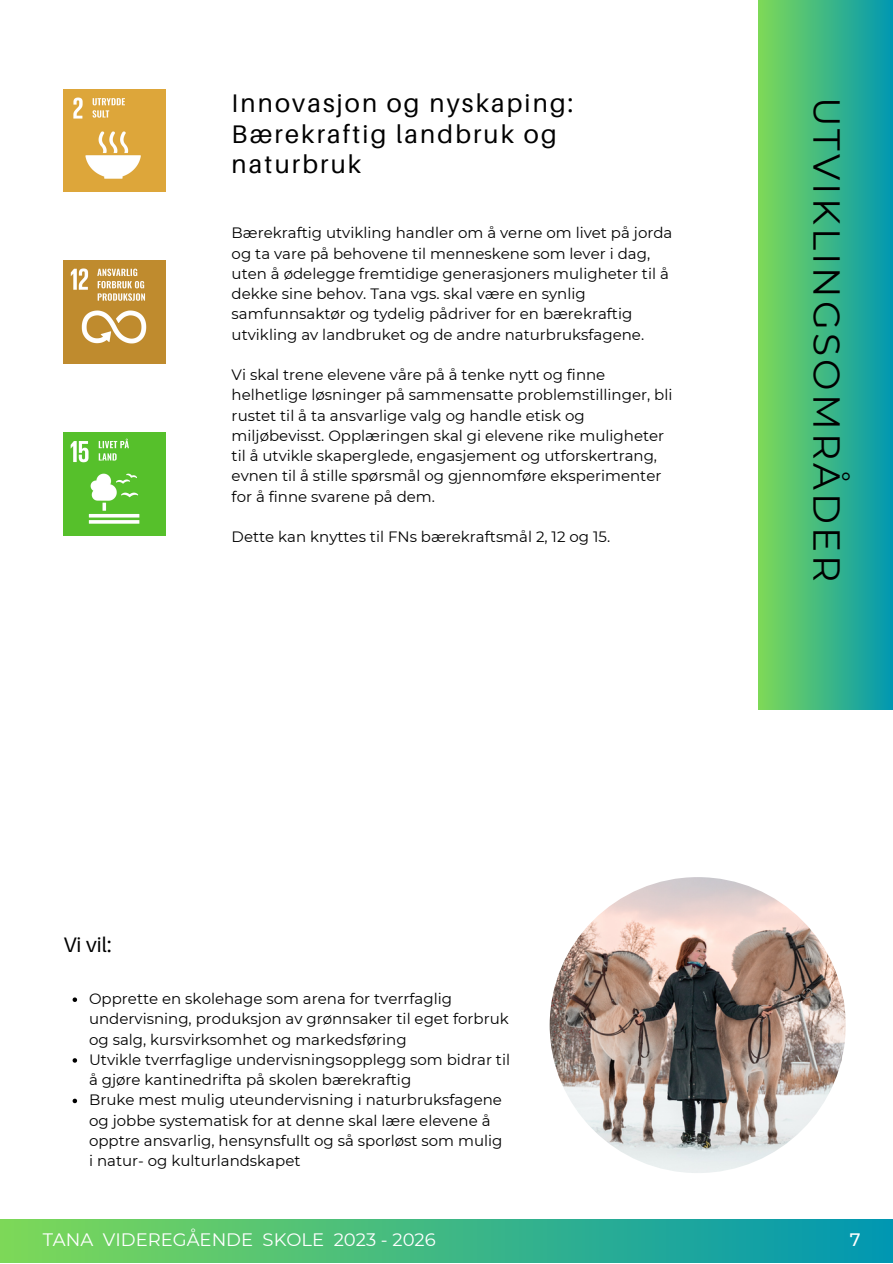
<style>
.page{position:relative;width:893px;height:1264px;background:#fff}
.page>*{position:absolute;margin:0;border:0;box-sizing:border-box;transform-origin:0 0}
.t1{font:37.5px "Montserrat";letter-spacing:.085em;color:#000}
.t2{font:25.5px/30.3px "Aileron";letter-spacing:.085em;color:#000}
.t3{font:21px "Aileron";color:#000}
.t4{font:18px "Montserrat";color:#fff}
.t5{font:500 18px "Montserrat";color:#fff}
.t6{font:15px/20.2px "Montserrat";color:#000}
</style>
<div class="page">
<div style="left:758px;top:0;width:134px;height:709px;background:linear-gradient(to right,#7ed957,#0298b0)"></div>
<img style="left:64px;top:89px;width:102px;height:103px">
<img style="left:64px;top:261px;width:102px;height:102px">
<img style="left:64px;top:432px;width:102px;height:103px">
<div style="left:0;top:1219px;width:892px;height:43px;background:linear-gradient(to right,#7dd957,#0097b2)"></div>
<svg style="left:73px;top:997px;width:4px;height:4px"></svg>
<svg style="left:73px;top:1058px;width:4px;height:4px"></svg>
<svg style="left:73px;top:1098px;width:4px;height:5px"></svg>
<img style="left:549px;top:877px;width:296px;height:296px;border-radius:50%">
<p class="t2" style="left:232px;top:88px;width:343px">Innovasjon og nyskaping:<br>Bærekraftig landbruk og naturbruk</p>
<p class="t6" style="left:232px;top:223px;width:442px">Bærekraftig utvikling handler om å verne om livet på jorda og ta vare på behovene til menneskene som lever i dag, uten å ødelegge fremtidige generasjoners muligheter til å dekke sine behov. Tana vgs. skal være en synlig samfunnsaktør og tydelig pådriver for en bærekraftig utvikling av landbruket og de andre naturbruksfagene.</p>
<p class="t6" style="left:232px;top:365px;width:442px">Vi skal trene elevene våre på å tenke nytt og finne helhetlige løsninger på sammensatte problemstillinger, bli rustet til å ta ansvarlige valg og handle etisk og miljøbevisst. Opplæringen skal gi elevene rike muligheter til å utvikle skaperglede, engasjement og utforskertrang, evnen til å stille spørsmål og gjennomføre eksperimenter for å finne svarene på dem.</p>
<p class="t6" style="left:232px;top:526px;width:380px">Dette kan knyttes til FNs bærekraftsmål 2, 12 og 15.</p>
<p class="t1" style="left:849px;top:97px;width:487px;rotate:90deg">UTVIKLINGSOMRÅDER</p>
<p class="t3" style="left:64px;top:932px;width:50px">Vi vil:</p>
<p class="t6" style="left:89px;top:988px;width:421px">Opprette en skolehage som arena for tverrfaglig undervisning, produksjon av grønnsaker til eget forbruk og salg, kursvirksomhet og markedsføring</p>
<p class="t6" style="left:89px;top:1049px;width:422px">Utvikle tverrfaglige undervisningsopplegg som bidrar til å gjøre kantinedrifta på skolen bærekraftig</p>
<p class="t6" style="left:89px;top:1089px;width:415px">Bruke mest mulig uteundervisning i naturbruksfagene og jobbe systematisk for at denne skal lære elevene å opptre ansvarlig, hensynsfullt og så sporløst som mulig i natur- og kulturlandskapet</p>
<p class="t4" style="left:43px;top:1228px;width:394px">TANA VIDEREGÅENDE SKOLE 2023 - 2026</p>
<p class="t5" style="left:849px;top:1228px;width:12px">7</p>
</div>
